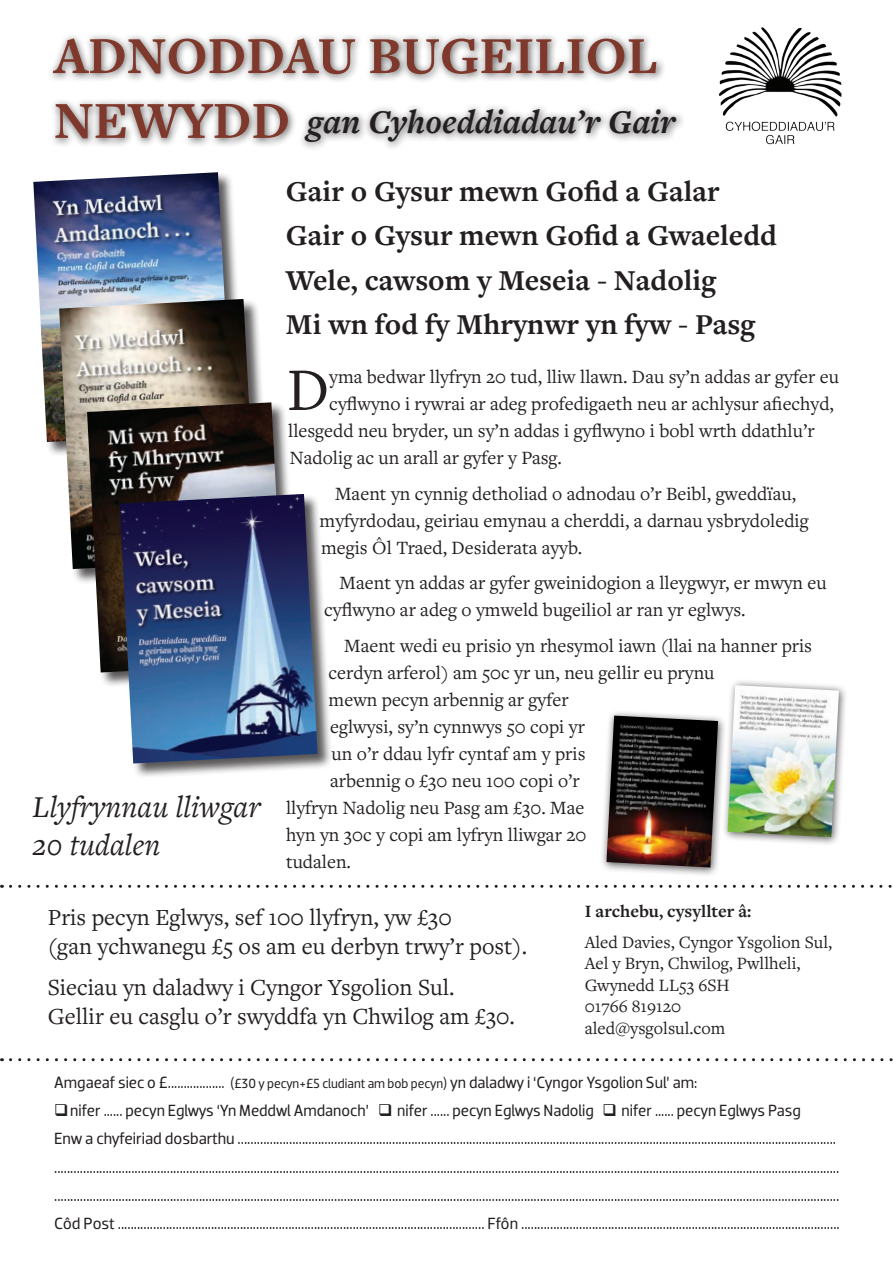
<style>
.page{position:relative;width:893px;height:1263px;background:#fff}
.page>*{position:absolute;margin:0;border:0;box-sizing:border-box;transform-origin:0 0}
.t1{font:62.7px "Freight Text Pro";color:#231f20}
.t2{font:700 54px/64.8px "Freight Text Pro";color:#7f392c}
.t3{font:italic 700 34.5px "Freight Text Pro";color:#231f20}
.t4{font:italic 31.5px/37.8px "Freight Text Pro";color:#231f20}
.t5{font:700 30px "Freight Text Pro";color:#231f20}
.t6{font:24px "Freight Text Pro";color:#231f20}
.t7{font:19.5px/27px "Freight Text Pro";color:#231f20}
.t8{font:18px/21.6px "Freight Text Pro";color:#231f20}
.t9{font:700 18px "Freight Text Pro";color:#231f20}
.t10{font:16.5px "Dobra";letter-spacing:-.005em;color:#231f20}
.s1{font-size:13.5px}
</style>
<div class="page">
<div style="left:33px;top:171px;width:220px;height:293px;background:#231f20;opacity:.75"></div>
<img style="left:33px;top:172px;width:199px;height:270px">
<div style="left:721px;top:678px;width:134px;height:175px;background:#231f20;opacity:.75"></div>
<img style="left:727px;top:685px;width:112px;height:152px">
<div style="left:600px;top:709px;width:134px;height:175px;background:#231f20;opacity:.75"></div>
<img style="left:606px;top:716px;width:112px;height:151px">
<div style="left:46px;top:31px;width:717px;height:160px;background:#231f20;opacity:.75"></div>
<div style="left:298px;top:102px;width:449px;height:75px;background:#231f20;opacity:.75"></div>
<img style="left:718px;top:27px;width:124px;height:119px">
<svg style="left:11px;top:1058px;width:882px;height:3px"></svg>
<svg style="left:11px;top:885px;width:881px;height:3px"></svg>
<div style="left:58px;top:298px;width:221px;height:293px;background:#231f20;opacity:.75"></div>
<img style="left:59px;top:299px;width:198px;height:270px">
<div style="left:86px;top:402px;width:221px;height:292px;background:#231f20;opacity:.75"></div>
<img style="left:87px;top:402px;width:198px;height:270px">
<div style="left:119px;top:493px;width:220px;height:292px;background:#231f20;opacity:.75"></div>
<img style="left:120px;top:494px;width:198px;height:269px">
<p class="t2" style="left:54px;top:22px;width:605px">ADNODDAU BUGEILIOL<br>NEWYDD</p>
<p class="t3" style="left:307px;top:99px;width:370px">gan Cyhoeddiadau’r Gair</p>
<p class="t4" style="left:33px;top:787px;width:230px">Llyfrynnau lliwgar<br>20 tudalen</p>
<p class="t5" style="left:286px;top:171px;width:435px">Gair o Gysur mewn Gofid a Galar</p>
<p class="t5" style="left:286px;top:216px;width:493px">Gair o Gysur mewn Gofid a Gwaeledd</p>
<p class="t5" style="left:286px;top:260px;width:432px">Wele, cawsom y Meseia - Nadolig</p>
<p class="t5" style="left:286px;top:305px;width:471px">Mi wn fod fy Mhrynwr yn fyw - Pasg</p>
<p class="t1" style="left:287px;top:349px;width:44px">D</p>
<p class="t7" style="left:329px;top:362px;width:511px">yma bedwar llyfryn 20 tud, lliw llawn. Dau sy’n addas ar gyfer eu</p>
<p class="t7" style="left:329px;top:390px;width:506px">cyflwyno i rywrai ar adeg profedigaeth neu ar achlysur afiechyd,</p>
<p class="t7" style="left:288px;top:417px;width:528px">llesgedd neu bryder, un sy’n addas i gyflwyno i bobl wrth ddathlu’r</p>
<p class="t7" style="left:290px;top:444px;width:274px">Nadolig ac un arall ar gyfer y Pasg.</p>
<p class="t7" style="left:320px;top:479px;width:491px;text-indent:16px">Maent yn cynnig detholiad o adnodau o’r Beibl, gweddïau, myfyrdodau, geiriau emynau a cherddi, a darnau ysbrydoledig megis Ôl Traed, Desiderata ayyb.</p>
<p class="t7" style="left:324px;top:569px;width:504px;text-indent:16px">Maent yn addas ar gyfer gweinidogion a lleygwyr, er mwyn eu cyflwyno ar adeg o ymweld bugeiliol ar ran yr eglwys.</p>
<p class="t7" style="left:344px;top:631px;width:469px">Maent wedi eu prisio yn rhesymol iawn (llai na hanner pris</p>
<p class="t7" style="left:329px;top:658px;width:387px">cerdyn arferol) am 50c yr un, neu gellir eu prynu</p>
<p class="t7" style="left:329px;top:685px;width:241px">mewn pecyn arbennig ar gyfer</p>
<p class="t7" style="left:330px;top:712px;width:256px">eglwysi, sy’n cynnwys 50 copi yr</p>
<p class="t7" style="left:332px;top:739px;width:255px">un o’r ddau lyfr cyntaf am y pris</p>
<p class="t7" style="left:330px;top:766px;width:251px">arbennig o £30 neu 100 copi o’r</p>
<p class="t7" style="left:286px;top:793px;width:300px">llyfryn Nadolig neu Pasg am £30. Mae</p>
<p class="t7" style="left:286px;top:820px;width:302px">hyn yn 30c y copi am lyfryn lliwgar 20</p>
<p class="t7" style="left:286px;top:847px;width:67px">tudalen.</p>
<p class="t6" style="left:48px;top:901px;width:405px">Pris pecyn Eglwys, sef 100 llyfryn, yw £30</p>
<p class="t6" style="left:48px;top:930px;width:481px">(gan ychwanegu £5 os am eu derbyn trwy’r post).</p>
<p class="t6" style="left:48px;top:972px;width:408px">Sieciau yn daladwy i Cyngor Ysgolion Sul.</p>
<p class="t6" style="left:48px;top:1000px;width:469px">Gellir eu casglu o’r swyddfa yn Chwilog am £30.</p>
<p class="t9" style="left:585px;top:900px;width:168px">I archebu, cysyllter â:</p>
<p class="t8" style="left:585px;top:930px;width:249px">Aled Davies, Cyngor Ysgolion Sul,</p>
<p class="t8" style="left:585px;top:952px;width:217px">Ael y Bryn, Chwilog, Pwllheli,<br>Gwynedd LL53 6SH</p>
<p class="t8" style="left:585px;top:995px;width:98px">01766 819120</p>
<p class="t8" style="left:585px;top:1017px;width:142px">aled@ysgolsul.com</p>
<p class="t10" style="left:54px;top:1072px;width:645px">Amgaeaf siec o £.................. <span class="s1">(£30 y pecyn+£5 cludiant am bob pecyn)</span> yn daladwy i ‘Cyngor Ysgolion Sul’ am:</p>
<p class="t10" style="left:54px;top:1101px;width:748px">❑nifer ...... pecyn Eglwys ‘Yn Meddwl Amdanoch’ ❑ nifer ...... pecyn Eglwys Nadolig ❑ nifer ...... pecyn Eglwys Pasg</p>
<p class="t10" style="left:54px;top:1129px;width:783px">Enw a chyfeiriad dosbarthu ..........................................................................................................................................................................................</p>
<p class="t10" style="left:54px;top:1157px;width:787px">....................................................................................................................................................................................................................................................</p>
<p class="t10" style="left:54px;top:1185px;width:787px">....................................................................................................................................................................................................................................................</p>
<p class="t10" style="left:54px;top:1214px;width:787px">Côd Post .................................................................................................................. Ffôn ...................................................................................................</p>
</div>
